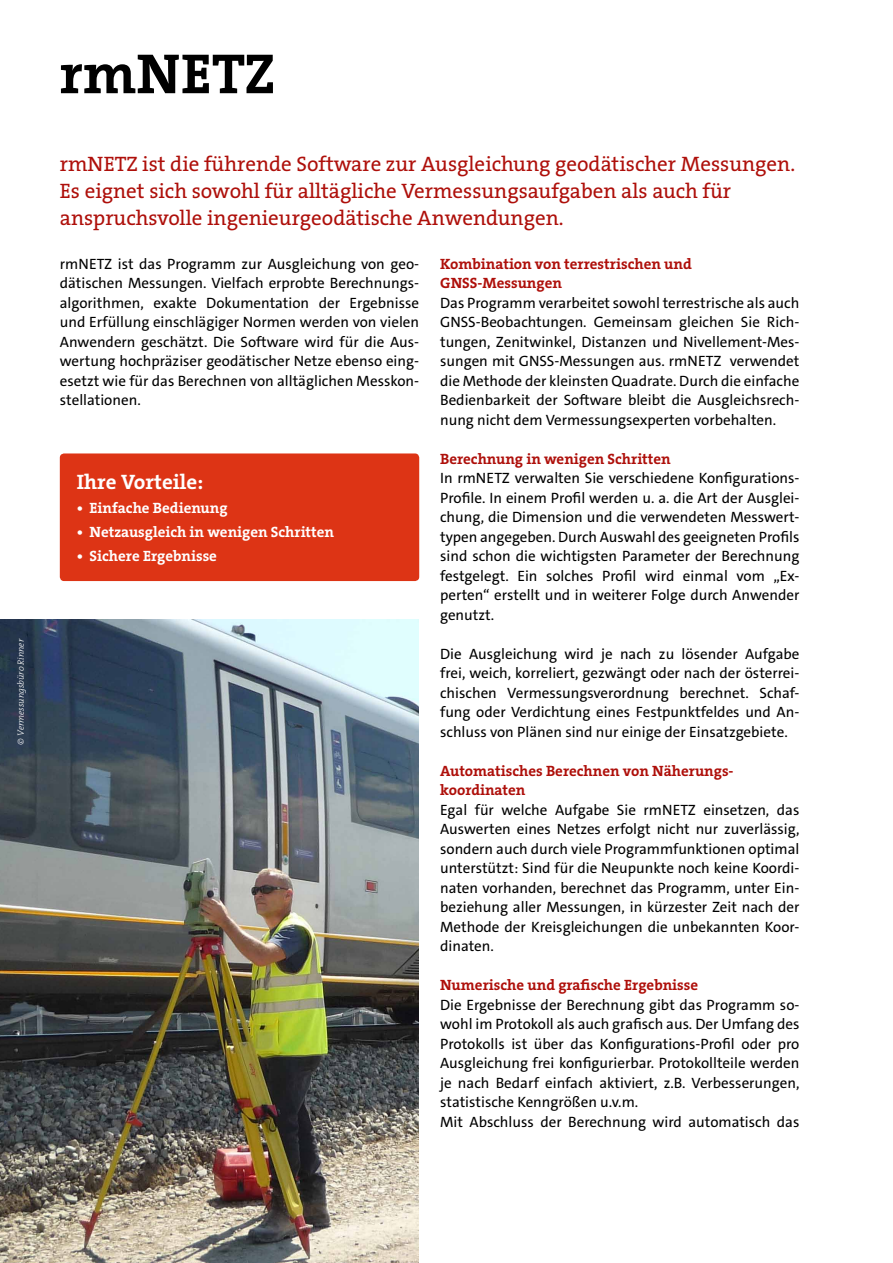
<style>
.page{position:relative;width:893px;height:1263px;background:#fff}
.page>*{position:absolute;margin:0;border:0;box-sizing:border-box;transform-origin:0 0}
.t1{font:57px "The Serif LP7 Bld";color:#000}
.t2{font:21px/27px "The Serif LP5 Plain";color:#ae0f0a}
.t3{font:21px "The Serif LP7 Bld";color:#fff}
.t4{font:15px/19.5px "The Sans C4 s";color:#000;text-align:justify}
.t5{font:15px/19.5px "The Serif LP7 Bld";color:#ae0f0a}
.t6{font:15px "The Serif LP7 Bld";color:#fff}
.t7{font:9px "The Serif LP3 Lig IT";color:#fff}
</style>
<div class="page">
<div style="left:60px;top:453px;width:359px;height:128px;background:#dd3415;border-radius:4px"></div>
<img style="left:0;top:620px;width:419px;height:643px">
<p class="t7" style="left:15px;top:744px;width:107px;rotate:-90deg">© Vermessungsbüro Rinner</p>
<h1 class="t1" style="left:60px;top:36px;width:217px">rmNETZ</h1>
<h2 class="t2" style="left:60px;top:150px;width:737px">rmNETZ ist die führende Software zur Ausgleichung geodätischer Messungen.<br>Es eignet sich sowohl für alltägliche Vermessungsaufgaben als auch für anspruchsvolle ingenieurgeodätische Anwendungen.</h2>
<p class="t4" style="left:60px;top:254px;width:361px">rmNETZ ist das Programm zur Ausgleichung von geo&shy;dätischen Messungen. Vielfach erprobte Berechnungs&shy;algorithmen, exakte Dokumentation der Ergebnisse und Erfüllung einschlägiger Normen werden von vielen Anwendern geschätzt. Die Software wird für die Aus&shy;wertung hochpräziser geodätischer Netze ebenso eing&shy;esetzt wie für das Berechnen von alltäglichen Messkon&shy;stellationen.</p>
<p class="t5" style="left:440px;top:254px;width:253px">Kombination von terrestrischen und<br>GNSS-Messungen</p>
<p class="t4" style="left:440px;top:293px;width:361px">Das Programm verarbeitet sowohl terrestrische als auch GNSS-Beobachtungen. Gemeinsam gleichen Sie Rich&shy;tungen, Zenitwinkel, Distanzen und Nivellement-Mes&shy;sungen mit GNSS-Messungen aus. rmNETZ verwendet die Methode der kleinsten Quadrate. Durch die einfache Bedienbarkeit der Software bleibt die Ausgleichsrech&shy;nung nicht dem Vermessungsexperten vorbehalten.</p>
<p class="t5" style="left:440px;top:449px;width:232px">Berechnung in wenigen Schritten</p>
<p class="t4" style="left:440px;top:468px;width:361px">In rmNETZ verwalten Sie verschiedene Konfigurations-Profile. In einem Profil werden u. a. die Art der Ausglei&shy;chung, die Dimension und die verwendeten Messwert&shy;typen angegeben. Durch Auswahl des geeigneten Profils sind schon die wichtigsten Parameter der Berechnung festgelegt. Ein solches Profil wird einmal vom „Ex&shy;perten“ erstellt und in weiterer Folge durch Anwender genutzt.</p>
<p class="t4" style="left:440px;top:644px;width:361px">Die Ausgleichung wird je nach zu lösender Aufgabe frei, weich, korreliert, gezwängt oder nach der österrei&shy;chischen Vermessungsverordnung berechnet. Schaf&shy;fung oder Verdichtung eines Festpunktfeldes und An&shy;schluss von Plänen sind nur einige der Einsatzgebiete.</p>
<p class="t5" style="left:440px;top:761px;width:295px">Automatisches Berechnen von Näherungs&shy;koordinaten</p>
<p class="t4" style="left:440px;top:800px;width:361px">Egal für welche Aufgabe Sie rmNETZ einsetzen, das Auswerten eines Netzes erfolgt nicht nur zuverlässig, sondern auch durch viele Programmfunktionen optimal unterstützt: Sind für die Neupunkte noch keine Koordi&shy;naten vorhanden, berechnet das Programm, unter Ein&shy;beziehung aller Messungen, in kürzester Zeit nach der Methode der Kreisgleichungen die unbekannten Koor&shy;dinaten.</p>
<p class="t5" style="left:440px;top:975px;width:260px">Numerische und grafische Ergebnisse</p>
<p class="t4" style="left:440px;top:995px;width:361px;text-align:left">Die Ergebnisse der Berechnung gibt das Programm so&shy;wohl im Protokoll als auch grafisch aus. Der Umfang des Protokolls ist über das Konfigurations-Profil oder pro Ausgleichung frei konfigurierbar. Protokollteile werden je nach Bedarf einfach aktiviert, z.B. Verbesserungen, statistische Kenngrößen u.v.m.<br>Mit Abschluss der Berechnung wird automatisch das</p>
<h2 class="t3" style="left:77px;top:468px;width:128px">Ihre Vorteile:</h2>
<p class="t6" style="left:77px;top:498px;width:152px">• Einfache Bedienung</p>
<p class="t6" style="left:77px;top:522px;width:259px">• Netzausgleich in wenigen Schritten</p>
<p class="t6" style="left:77px;top:546px;width:142px">• Sichere Ergebnisse</p>
</div>
